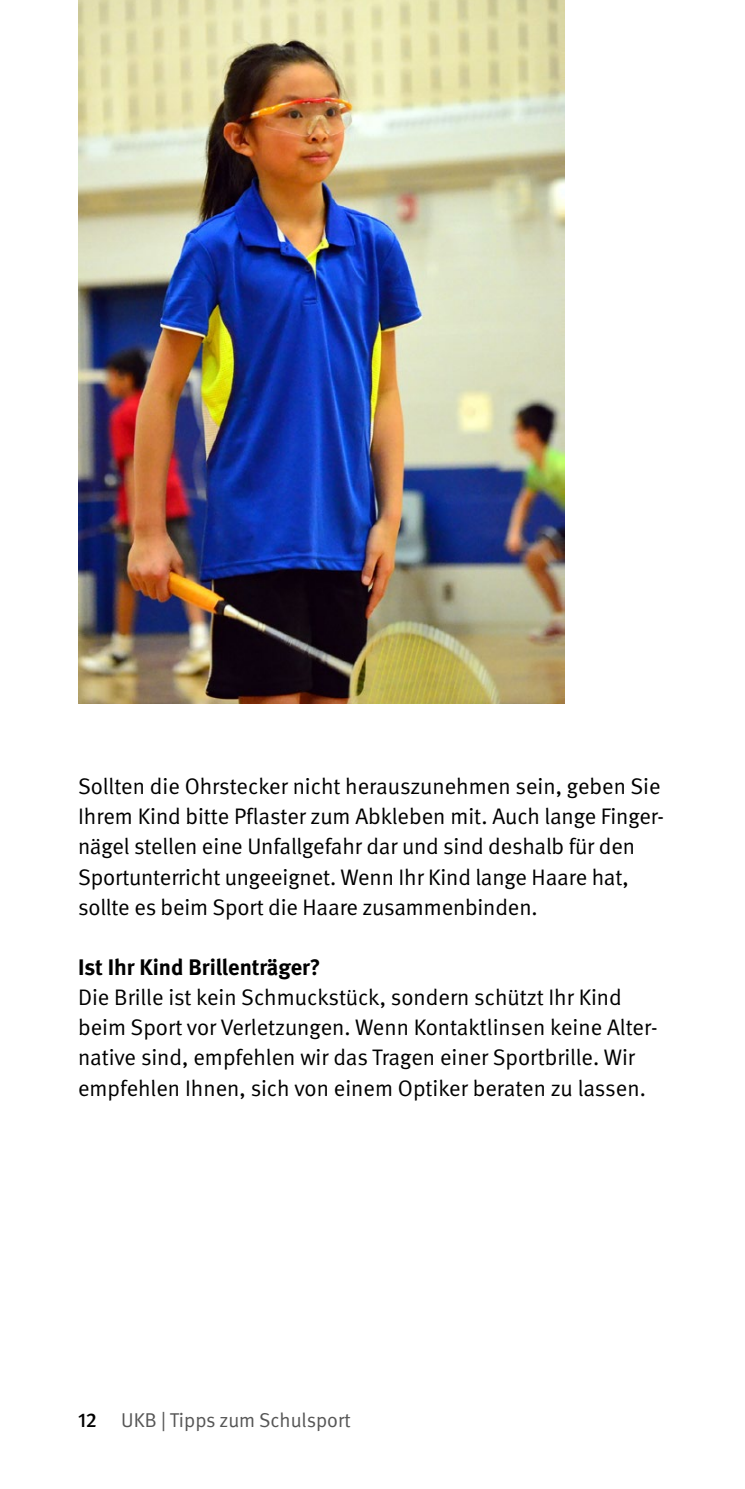
<style>
.page{position:relative;width:745px;height:1489px;background:#fff}
.page>*{position:absolute;margin:0;border:0;box-sizing:border-box;transform-origin:0 0}
.t1{font:22.5px/30.2px "DGUV Meta";letter-spacing:-.005em;color:#000}
.t2{font:700 22.5px "DGUV Meta";color:#000}
.t3{font:20px "DGUV Meta";color:#565656}
.s1{font-weight:500;color:#000}
</style>
<div class="page">
<img style="left:78px;top:0;width:485px;height:703px">
<p class="t1" style="left:78px;top:771px;width:587px">Sollten die Ohrstecker nicht herauszunehmen sein, geben Sie Ihrem Kind bitte Pflaster zum Abkleben mit. Auch lange Finger&shy;nägel stellen eine Unfallgefahr dar und sind deshalb für den Sportunterricht ungeeignet. Wenn Ihr Kind lange Haare hat, sollte es beim Sport die Haare zusammenbinden.</p>
<p class="t2" style="left:78px;top:953px;width:244px">Ist Ihr Kind Brillenträger?</p>
<p class="t1" style="left:78px;top:982px;width:580px">Die Brille ist kein Schmuckstück, sondern schützt Ihr Kind beim Sport vor Verletzungen. Wenn Kontaktlinsen keine Alter&shy;native sind, empfehlen wir das Tragen einer Sportbrille. Wir empfehlen Ihnen, sich von einem Optiker beraten zu lassen.</p>
<p class="t3" style="left:78px;top:1408px;width:274px"><span class="s1">12</span> UKB | Tipps zum Schulsport</p>
</div>
